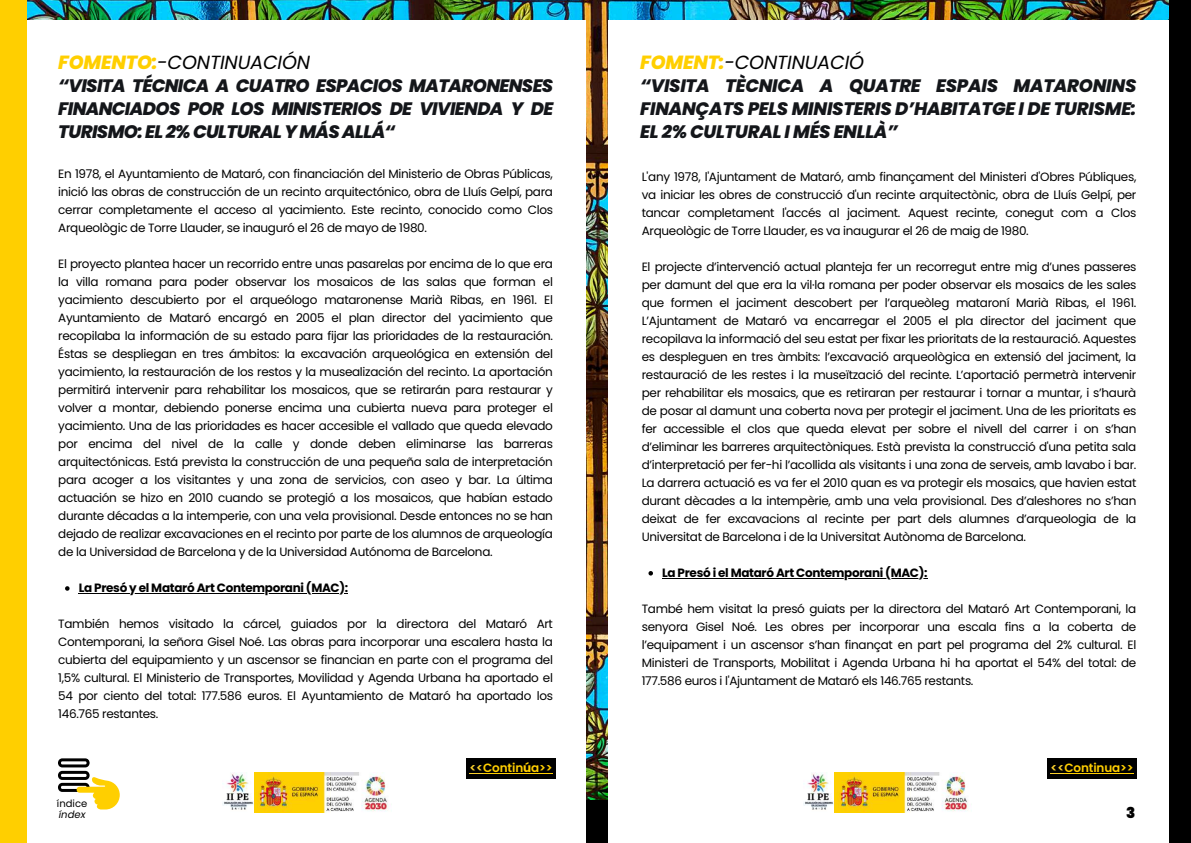
<style>
.page{position:relative;width:1191px;height:843px;background:#fff}
.page>*{position:absolute;margin:0;border:0;box-sizing:border-box;transform-origin:0 0}
.t1{font:italic 19px "Poppins";letter-spacing:-.01em;color:#000}
.t2{font:italic 800 18px/23.2px "Poppins";letter-spacing:-.025em;color:#14161a;text-align:justify}
.t3{font:900 15px "Poppins";color:#000}
.t4{font:12px/18px "Poppins";letter-spacing:-.025em;color:#000;text-align:justify}
.t5{font:700 12px "Poppins";letter-spacing:-.025em;color:#000}
.t6{font:600 12px "Poppins";letter-spacing:-.01em;color:#ffcf00}
.t7{font:10px "Poppins";color:#000}
.t8{font:italic 10px "Poppins";color:#000}
.s1{font-weight:800;color:#ffcf00}
.s2{color:#fad02c}
.s3{font-weight:700}
</style>
<div class="page">
<img style="left:27px;top:0;width:1141px;height:799px">
<div style="left:0;top:20px;width:585px;height:822px;background:#fff"></div>
<div style="left:0;top:0;width:27px;height:842px;background:#ffcf00"></div>
<div style="left:608px;top:20px;width:582px;height:822px;background:#fff"></div>
<div style="left:1168px;top:0;width:22px;height:842px;background:#000"></div>
<svg style="left:58px;top:758px;width:61px;height:51px"></svg>
<img style="left:223px;top:772px;width:166px;height:40px">
<img style="left:803px;top:772px;width:166px;height:40px">
<div style="left:466px;top:758px;width:89px;height:20px;background:#000"></div>
<div style="left:1046px;top:758px;width:89px;height:20px;background:#000"></div>
<hr style="left:483px;top:772px;width:40px;height:1px;background:#ffcf00">
<hr style="left:1064px;top:772px;width:69px;height:1px;background:#ffcf00">
<svg style="left:65px;top:586px;width:5px;height:4px"></svg>
<hr style="left:79px;top:592px;width:269px;height:1px;background:#000">
<svg style="left:648px;top:571px;width:5px;height:4px"></svg>
<hr style="left:662px;top:577px;width:265px;height:1px;background:#000">
<h1 class="t1" style="left:58px;top:49px;width:253px"><span class="s1">FOMENTO:</span>-CONTINUACIÓN</h1>
<h2 class="t2" style="left:58px;top:74px;width:496px">“VISITA TÉCNICA A CUATRO ESPACIOS MATARONENSES FINANCIADOS POR LOS MINISTERIOS DE VIVIENDA Y DE TURISMO: EL 2% CULTURAL Y MÁS ALLÁ“</h2>
<p class="t4" style="left:58px;top:164px;width:496px">En 1978, el Ayuntamiento de Mataró, con financiación del Ministerio de Obras Públicas, inició las obras de construcción de un recinto arquitectónico, obra de Lluís Gelpí, para cerrar completamente el acceso al yacimiento. Este recinto, conocido como Clos Arqueològic de Torre Llauder, se inauguró el 26 de mayo de 1980.</p>
<p class="t4" style="left:58px;top:254px;width:496px">El proyecto plantea hacer un recorrido entre unas pasarelas por encima de lo que era la villa romana para poder observar los mosaicos de las salas que forman el yacimiento descubierto por el arqueólogo mataronense Marià Ribas, en 1961. El Ayuntamiento de Mataró encargó en 2005 el plan director del yacimiento que recopilaba la información de su estado para fijar las prioridades de la restauración.<br>Éstas se despliegan en tres ámbitos: la excavación arqueológica en extensión del yacimiento, la restauración de los restos y la musealización del recinto. La aportación permitirá intervenir para rehabilitar los mosaicos, que se retirarán para restaurar y volver a montar, debiendo ponerse encima una cubierta nueva para proteger el yacimiento. Una de las prioridades es hacer accesible el vallado que queda elevado por encima del nivel de la calle y donde deben eliminarse las barreras arquitectónicas. Está prevista la construcción de una pequeña sala de interpretación para acoger a los visitantes y una zona de servicios, con aseo y bar. La última actuación se hizo en 2010 cuando se protegió a los mosaicos, que habían estado durante décadas a la intemperie, con una vela provisional. Desde entonces no se han dejado de realizar excavaciones en el recinto por parte de los alumnos de arqueología de la Universidad de Barcelona y de la Universidad Autónoma de Barcelona.</p>
<p class="t5" style="left:79px;top:579px;width:271px">La Presó y el Mataró Art Contemporani (MAC):</p>
<p class="t4" style="left:58px;top:614px;width:496px">También hemos visitado la cárcel, guiados por la directora del Mataró Art Contemporani, la señora Gisel Noé. Las obras para incorporar una escalera hasta la cubierta del equipamiento y un ascensor se financian en parte con el programa del 1,5% cultural. El Ministerio de Transportes, Movilidad y Agenda Urbana ha aportado el 54 por ciento del total: 177.586 euros. El Ayuntamiento de Mataró ha aportado los 146.765 restantes.</p>
<h1 class="t1" style="left:640px;top:49px;width:225px"><span class="s1">FOMENT:</span>-CONTINUACIÓ</h1>
<h2 class="t2" style="left:640px;top:74px;width:497px">“VISITA TÈCNICA A QUATRE ESPAIS MATARONINS FINANÇATS PELS MINISTERIS D’HABITATGE I DE TURISME:<br>EL 2% CULTURAL I MÉS ENLLÀ”</h2>
<p class="t4" style="left:641px;top:167px;width:496px">L'any 1978, l'Ajuntament de Mataró, amb finançament del Ministeri d'Obres Públiques, va iniciar les obres de construcció d'un recinte arquitectònic, obra de Lluís Gelpí, per tancar completament l'accés al jaciment. Aquest recinte, conegut com a Clos Arqueològic de Torre Llauder, es va inaugurar el 26 de maig de 1980.</p>
<p class="t4" style="left:641px;top:257px;width:496px">El projecte d’intervenció actual planteja fer un recorregut entre mig d’unes passeres per damunt del que era la vil·la romana per poder observar els mosaics de les sales que formen el jaciment descobert per l’arqueòleg mataroní Marià Ribas, el 1961.<br>L’Ajuntament de Mataró va encarregar el 2005 el pla director del jaciment que recopilava la informació del seu estat per fixar les prioritats de la restauració. Aquestes es despleguen en tres àmbits: l’excavació arqueològica en extensió del jaciment, la restauració de les restes i la museïtzació del recinte. L’aportació permetrà intervenir per rehabilitar els mosaics, que es retiraran per restaurar i tornar a muntar, i s’haurà de posar al damunt una coberta nova per protegir el jaciment. Una de les prioritats es fer accessible el clos que queda elevat per sobre el nivell del carrer i on s’han d’eliminar les barreres arquitectòniques. Està prevista la construcció d'una petita sala d’interpretació per fer-hi l’acollida als visitants i una zona de serveis, amb lavabo i bar.<br>La darrera actuació es va fer el 2010 quan es va protegir els mosaics, que havien estat durant dècades a la intempèrie, amb una vela provisional. Des d’aleshores no s’han deixat de fer excavacions al recinte per part dels alumnes d’arqueologia de la Universitat de Barcelona i de la Universitat Autònoma de Barcelona.</p>
<p class="t5" style="left:662px;top:564px;width:267px">La Presó i el Mataró Art Contemporani (MAC):</p>
<p class="t4" style="left:641px;top:599px;width:496px">També hem visitat la presó guiats per la directora del Mataró Art Contemporani, la senyora Gisel Noé. Les obres per incorporar una escala fins a la coberta de l’equipament i un ascensor s’han finançat en part pel programa del 2% cultural. El Ministeri de Transports, Mobilitat i Agenda Urbana hi ha aportat el 54% del total: de 177.586 euros i l'Ajuntament de Mataró els 146.765 restants.</p>
<p class="t6" style="left:469px;top:759px;width:85px"><span class="s2">&lt;&lt;</span>Contin<span class="s3">ú</span>a&gt;&gt;</p>
<p class="t6" style="left:1050px;top:759px;width:85px"><span class="s2">&lt;&lt;</span>Continua&gt;&gt;</p>
<p class="t7" style="left:57px;top:795px;width:32px">índice</p>
<p class="t8" style="left:59px;top:807px;width:28px">índex</p>
<p class="t3" style="left:1125px;top:802px;width:11px">3</p>
</div>
